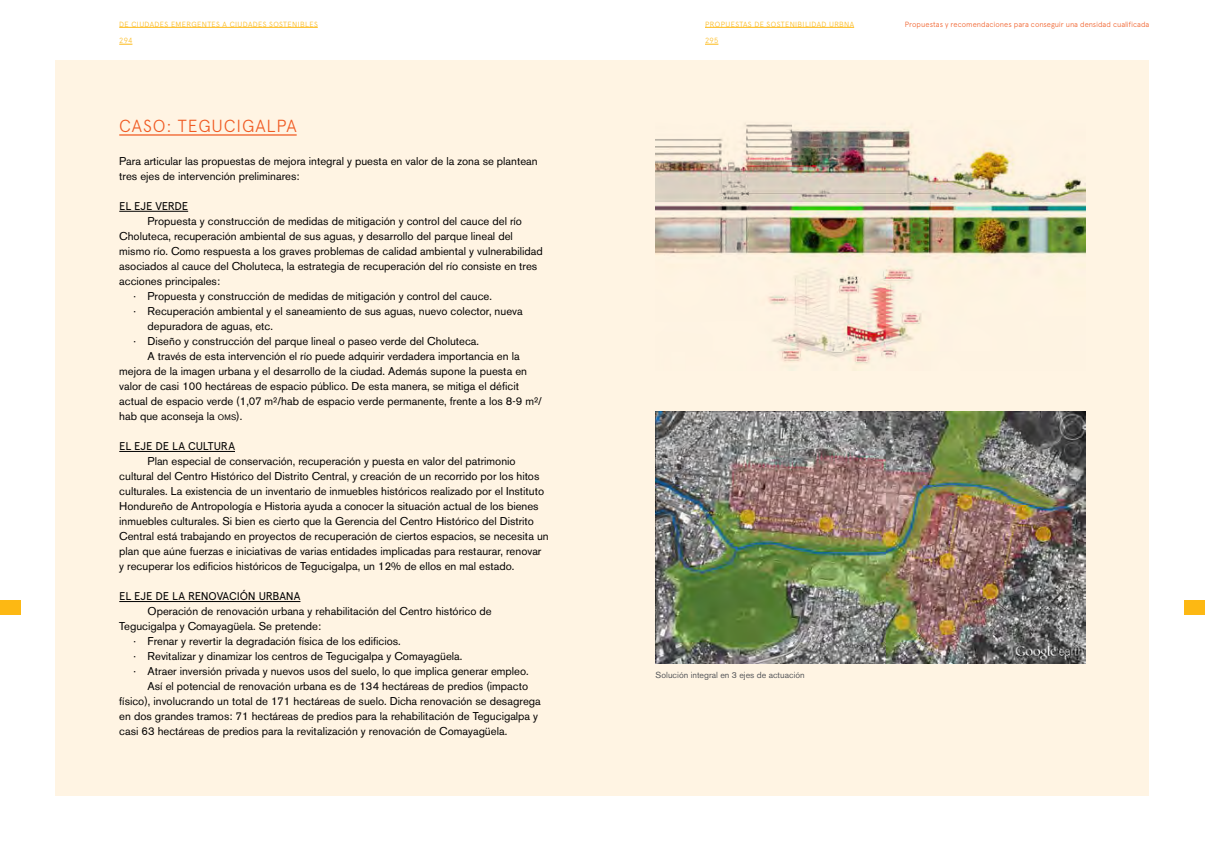
<style>
.page{position:relative;width:1205px;height:851px;background:#fff}
.page>*{position:absolute;margin:0;border:0;box-sizing:border-box;transform-origin:0 0}
.t1{font:300 17.5px "Apercu";letter-spacing:.05em;color:#f05a22}
.t2{font:11.25px/15px "Akzidenz Grotesk BE";color:#000}
.t3{font:11.25px "Apercu";letter-spacing:-.02em;color:#000}
.t4{font:8.75px "Akzidenz Grotesk BE";color:#57585b}
.t5{font:300 7.5px "Apercu";letter-spacing:.05em;color:#fdb813}
.t6{font:300 7.5px "Apercu";color:#f05a22}
.s1{font-size:7.88px}
</style>
<div class="page">
<hr style="left:705px;top:27px;width:149px;height:1px;background:#fdb813">
<hr style="left:119px;top:27px;width:199px;height:1px;background:#fdb813">
<svg style="left:705px;top:44px;width:13px;height:1px"></svg>
<svg style="left:119px;top:44px;width:13px;height:1px"></svg>
<div style="left:1184px;top:600px;width:21px;height:15px;background:#fdb813"></div>
<div style="left:0;top:600px;width:21px;height:15px;background:#fdb813"></div>
<div style="left:56px;top:60px;width:1093px;height:735px;background:#fff4e3"></div>
<hr style="left:119px;top:134px;width:178px;height:2px;background:#f05a22">
<hr style="left:119px;top:211px;width:69px;height:1px;background:#000">
<hr style="left:119px;top:451px;width:116px;height:1px;background:#000">
<hr style="left:119px;top:601px;width:181px;height:1px;background:#000">
<img style="left:656px;top:124px;width:429px;height:246px">
<img style="left:656px;top:411px;width:429px;height:252px">
<p class="t5" style="left:119px;top:19px;width:200px">DE CIUDADES EMERGENTES A CIUDADES SOSTENIBLES</p>
<p class="t5" style="left:705px;top:19px;width:151px">PROPUESTAS DE SOSTENIBILIDAD URBNA</p>
<p class="t5" style="left:119px;top:36px;width:15px">294</p>
<p class="t5" style="left:705px;top:36px;width:15px">295</p>
<h1 class="t1" style="left:119px;top:116px;width:179px">CASO: TEGUCIGALPA</h1>
<p class="t2" style="left:119px;top:154px;width:420px">Para articular las propuestas de mejora integral y puesta en valor de la zona se plantean tres ejes de intervención preliminares:</p>
<p class="t3" style="left:119px;top:199px;width:70px">EL EJE VERDE</p>
<p class="t2" style="left:148px;top:214px;width:376px">Propuesta y construcción de medidas de mitigación y control del cauce del río</p>
<p class="t2" style="left:119px;top:229px;width:395px">Choluteca, recuperación ambiental de sus aguas, y desarrollo del parque lineal del</p>
<p class="t2" style="left:119px;top:244px;width:425px">mismo río. Como respuesta a los graves problemas de calidad ambiental y vulnerabilidad</p>
<p class="t2" style="left:119px;top:259px;width:419px">asociados al cauce del Choluteca, la estrategia de recuperación del río consiste en tres</p>
<p class="t2" style="left:119px;top:274px;width:102px">acciones principales:</p>
<p class="t2" style="left:133px;top:289px;width:360px">· Propuesta y construcción de medidas de mitigación y control del cauce.</p>
<p class="t2" style="left:133px;top:304px;width:391px">· Recuperación ambiental y el saneamiento de sus aguas, nuevo colector, nueva</p>
<p class="t2" style="left:148px;top:319px;width:127px">depuradora de aguas, etc.</p>
<p class="t2" style="left:133px;top:334px;width:347px">· Diseño y construcción del parque lineal o paseo verde del Choluteca.</p>
<p class="t2" style="left:148px;top:349px;width:373px">A través de esta intervención el río puede adquirir verdadera importancia en la</p>
<p class="t2" style="left:119px;top:364px;width:409px">mejora de la imagen urbana y el desarrollo de la ciudad. Además supone la puesta en</p>
<p class="t2" style="left:119px;top:379px;width:401px">valor de casi 100 hectáreas de espacio público. De esta manera, se mitiga el déficit</p>
<p class="t2" style="left:119px;top:394px;width:424px">actual de espacio verde (1,07 m²/hab de espacio verde permanente, frente a los 8-9 m²/</p>
<p class="t2" style="left:119px;top:409px;width:125px">hab que aconseja la <span class="s1">OMS</span>).</p>
<p class="t3" style="left:119px;top:439px;width:117px">EL EJE DE LA CULTURA</p>
<p class="t2" style="left:119px;top:454px;width:431px;text-indent:28px">Plan especial de conservación, recuperación y puesta en valor del patrimonio cultural del Centro Histórico del Distrito Central, y creación de un recorrido por los hitos culturales. La existencia de un inventario de inmuebles históricos realizado por el Instituto Hondureño de Antropología e Historia ayuda a conocer la situación actual de los bienes inmuebles culturales. Si bien es cierto que la Gerencia del Centro Histórico del Distrito Central está trabajando en proyectos de recuperación de ciertos espacios, se necesita un plan que aúne fuerzas e iniciativas de varias entidades implicadas para restaurar, renovar y recuperar los edificios históricos de Tegucigalpa, un 12% de ellos en mal estado.</p>
<p class="t3" style="left:119px;top:589px;width:183px">EL EJE DE LA RENOVACIÓN URBANA</p>
<p class="t2" style="left:148px;top:604px;width:346px">Operación de renovación urbana y rehabilitación del Centro histórico de</p>
<p class="t2" style="left:119px;top:619px;width:203px">Tegucigalpa y Comayagüela. Se pretende:</p>
<p class="t2" style="left:133px;top:634px;width:269px">· Frenar y revertir la degradación física de los edificios.</p>
<p class="t2" style="left:133px;top:649px;width:330px">· Revitalizar y dinamizar los centros de Tegucigalpa y Comayagüela.</p>
<p class="t2" style="left:133px;top:664px;width:397px">· Atraer inversión privada y nuevos usos del suelo, lo que implica generar empleo.</p>
<p class="t2" style="left:148px;top:679px;width:382px">Así el potencial de renovación urbana es de 134 hectáreas de predios (impacto</p>
<p class="t2" style="left:119px;top:694px;width:423px">físico), involucrando un total de 171 hectáreas de suelo. Dicha renovación se desagrega</p>
<p class="t2" style="left:119px;top:709px;width:420px">en dos grandes tramos: 71 hectáreas de predios para la rehabilitación de Tegucigalpa y</p>
<p class="t2" style="left:119px;top:724px;width:389px">casi 63 hectáreas de predios para la revitalización y renovación de Comayagüela.</p>
<p class="t4" style="left:656px;top:669px;width:151px">Solución integral en 3 ejes de actuación</p>
<p class="t6" style="left:905px;top:19px;width:246px">Propuestas y recomendaciones para conseguir una densidad cualificada</p>
</div>
